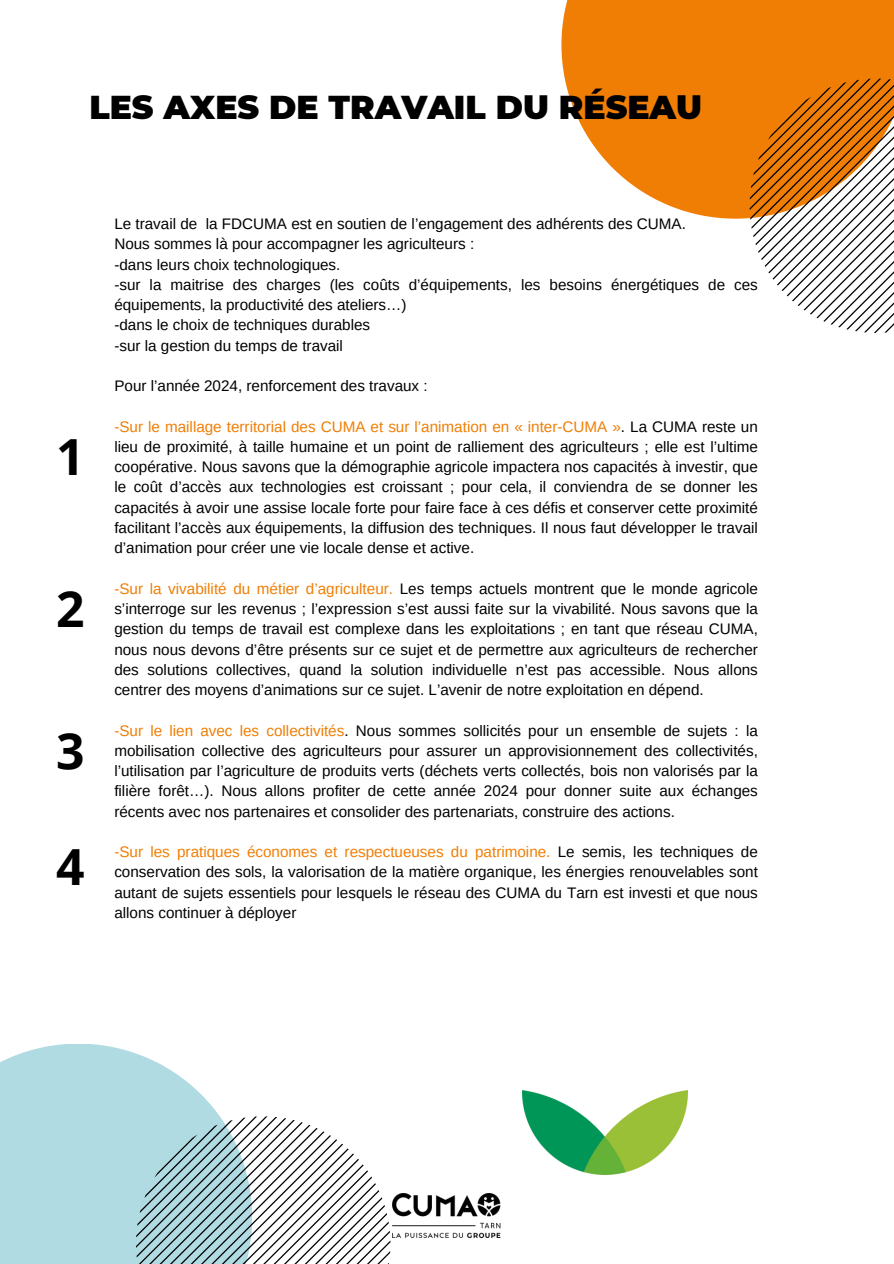
<style>
.page{position:relative;width:894px;height:1264px;background:#fff}
.page>*{position:absolute;margin:0;border:0;box-sizing:border-box;transform-origin:0 0}
.t1{font:700 49.8px "Open Sans";color:#000}
.t2{font:900 33px "Montserrat";color:#000}
.t3{font:15.3px/20.2px "Arimo";color:#000;text-align:justify}
.s1{color:#f07e04}
</style>
<div class="page">
<div style="left:561px;top:0;width:332px;height:219px;background:#f07e04"></div>
<svg style="left:749px;top:79px;width:144px;height:254px"></svg>
<svg style="left:0;top:1044px;width:220px;height:219px;background:#b8dee4"></svg>
<svg style="left:136px;top:1116px;width:254px;height:147px"></svg>
<img style="left:522px;top:1090px;width:165px;height:84px">
<img style="left:392px;top:1193px;width:109px;height:44px">
<p class="t2" style="left:89px;top:87px;width:614px">LES AXES DE TRAVAIL DU RÉSEAU</p>
<p class="t1" style="left:56px;top:422px;width:30px">1</p>
<p class="t1" style="left:56px;top:574px;width:30px">2</p>
<p class="t1" style="left:56px;top:715px;width:30px">3</p>
<p class="t1" style="left:56px;top:832px;width:30px">4</p>
<p class="t3" style="left:114px;top:213px;width:573px">Le travail de la FDCUMA est en soutien de l’engagement des adhérents des CUMA.</p>
<p class="t3" style="left:114px;top:234px;width:361px">Nous sommes là pour accompagner les agriculteurs :</p>
<h1 class="t3" style="left:114px;top:254px;width:227px">-dans leurs choix technologiques.</h1>
<p class="t3" style="left:114px;top:274px;width:645px">-sur la maitrise des charges (les coûts d’équipements, les besoins énergétiques de ces équipements, la productivité des ateliers…)</p>
<p class="t3" style="left:114px;top:315px;width:257px">-dans le choix de techniques durables</p>
<p class="t3" style="left:114px;top:335px;width:230px">-sur la gestion du temps de travail</p>
<p class="t3" style="left:114px;top:375px;width:315px">Pour l’année 2024, renforcement des travaux :</p>
<p class="t3" style="left:114px;top:416px;width:645px"><span class="s1">-Sur le maillage territorial des CUMA et sur l’animation en « inter-CUMA »</span>. La CUMA reste un lieu de proximité, à taille humaine et un point de ralliement des agriculteurs ; elle est l’ultime coopérative. Nous savons que la démographie agricole impactera nos capacités à investir, que le coût d’accès aux technologies est croissant ; pour cela, il conviendra de se donner les capacités à avoir une assise locale forte pour faire face à ces défis et conserver cette proximité facilitant l’accès aux équipements, la diffusion des techniques. Il nous faut développer le travail d’animation pour créer une vie locale dense et active.</p>
<p class="t3" style="left:114px;top:578px;width:645px"><span class="s1">-Sur la vivabilité du métier d’agriculteur.</span> Les temps actuels montrent que le monde agricole s’interroge sur les revenus ; l’expression s’est aussi faite sur la vivabilité. Nous savons que la gestion du temps de travail est complexe dans les exploitations ; en tant que réseau CUMA, nous nous devons d’être présents sur ce sujet et de permettre aux agriculteurs de rechercher des solutions collectives, quand la solution individuelle n’est pas accessible. Nous allons centrer des moyens d’animations sur ce sujet. L’avenir de notre exploitation en dépend.</p>
<p class="t3" style="left:114px;top:720px;width:645px"><span class="s1">-Sur le lien avec les collectivités</span>. Nous sommes sollicités pour un ensemble de sujets : la mobilisation collective des agriculteurs pour assurer un approvisionnement des collectivités, l’utilisation par l’agriculture de produits verts (déchets verts collectés, bois non valorisés par la filière forêt…). Nous allons profiter de cette année 2024 pour donner suite aux échanges récents avec nos partenaires et consolider des partenariats, construire des actions.</p>
<p class="t3" style="left:114px;top:841px;width:645px"><span class="s1">-Sur les pratiques économes et respectueuses du patrimoine.</span> Le semis, les techniques de conservation des sols, la valorisation de la matière organique, les énergies renouvelables sont autant de sujets essentiels pour lesquels le réseau des CUMA du Tarn est investi et que nous allons continuer à déployer</p>
</div>
